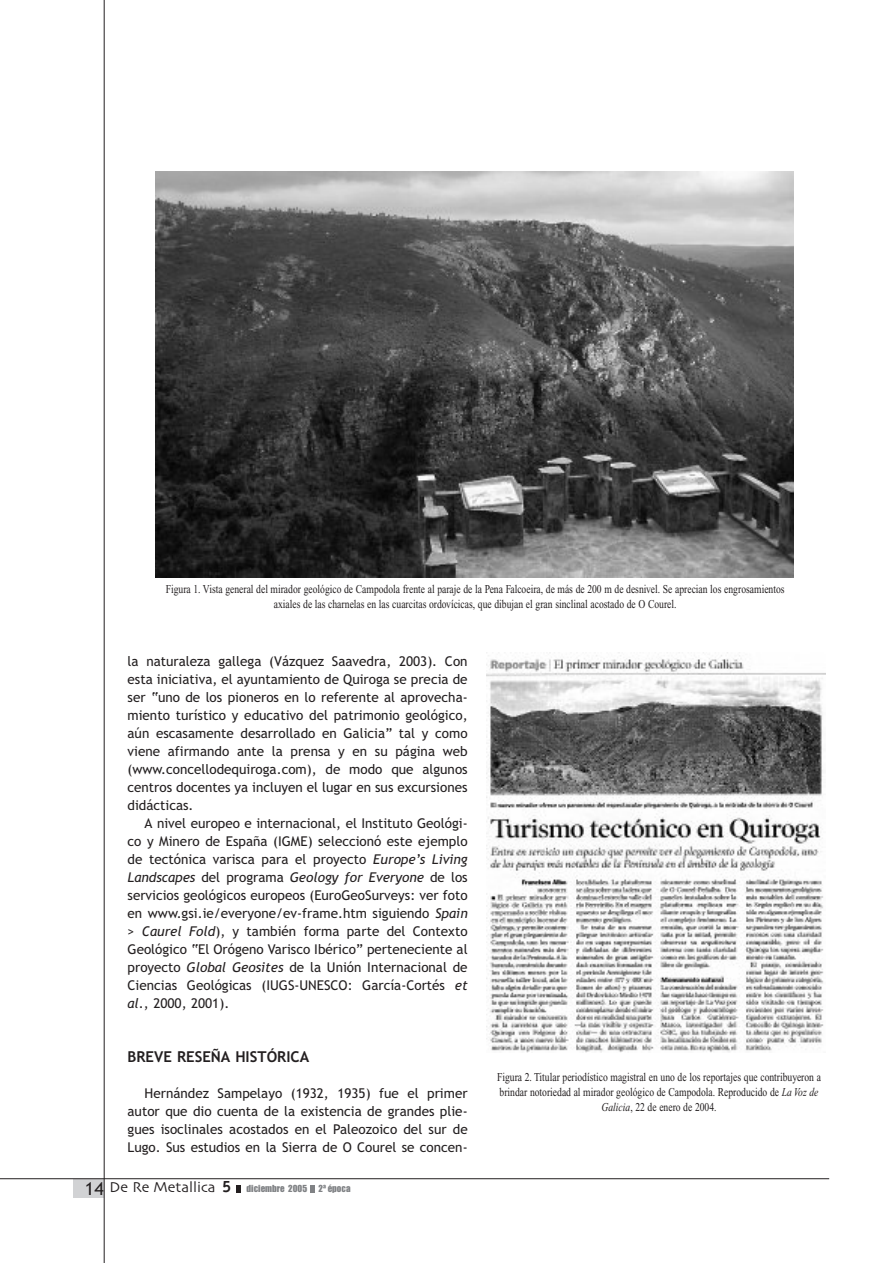
<style>
.page{position:relative;width:893px;height:1263px;background:#fff}
.page>*{position:absolute;margin:0;border:0;box-sizing:border-box;transform-origin:0 0}
.t1{font:18px "Trebuchet MS";color:#231f20}
.t2{font:15px "Skia";color:#231f20}
.t3{font:700 15px "Trebuchet MS";color:#231f20}
.t4{font:13.5px/18px "Trebuchet MS";color:#231f20;text-align:justify}
.t5{font:12px/15px "Times New Roman";color:#231f20;text-align:center;scale:.8 1}
.t6{font:9px "Impact";color:#808285}
.s1{font-style:italic}
.s2{font-family:"Officina Sans";font-weight:700;font-size:16.5px}
.s3{font-family:"Impact";font-size:9px;color:#808285}
</style>
<div class="page">
<svg style="left:236px;top:1185px;width:5px;height:7px"></svg>
<svg style="left:311px;top:1185px;width:4px;height:7px"></svg>
<div style="left:74px;top:1179px;width:30px;height:18px;background:#d1d2d4"></div>
<hr style="left:104px;top:0;width:1px;height:1263px;background:#231f20">
<hr style="left:0;top:1178px;width:829px;height:1px;background:#231f20">
<img style="left:156px;top:171px;width:637px;height:406px">
<img style="left:486px;top:655px;width:339px;height:397px">
<p class="t5" style="left:166px;top:583px;width:775px">Figura 1. Vista general del mirador geológico de Campodola frente al paraje de la Pena Falcoeira, de más de 200 m de desnivel. Se aprecian los engrosamientos axiales de las charnelas en las cuarcitas ordovícicas, que dibujan el gran sinclinal acostado de O Courel.</p>
<p class="t4" style="left:128px;top:652px;width:342px">la naturaleza gallega (Vázquez Saavedra, 2003). Con esta iniciativa, el ayuntamiento de Quiroga se precia de ser “uno de los pioneros en lo referente al aprovecha&shy;miento turístico y educativo del patrimonio geológico, aún escasamente desarrollado en Galicia” tal y como viene afirmando ante la prensa y en su página web (www.concellodequiroga.com), de modo que algunos centros docentes ya incluyen el lugar en sus excursiones didácticas.</p>
<p class="t4" style="left:128px;top:814px;width:342px;text-indent:17px">A nivel europeo e internacional, el Instituto Geológi&shy;co y Minero de España (IGME) seleccionó este ejemplo de tectónica varisca para el proyecto <span class="s1">Europe’s Living Landscapes</span> del programa <span class="s1">Geology for Everyone</span> de los servicios geológicos europeos (EuroGeoSurveys: ver foto en www.gsi.ie/everyone/ev-frame.htm siguiendo <span class="s1">Spain </span>&gt; <span class="s1">Caurel Fold</span>), y también forma parte del Contexto Geológico “El Orógeno Varisco Ibérico” perteneciente al proyecto <span class="s1">Global Geosites</span> de la Unión Internacional de Ciencias Geológicas (IUGS-UNESCO: García-Cortés <span class="s1">et al</span>., 2000, 2001).</p>
<p class="t3" style="left:128px;top:1048px;width:183px">BREVE RESEÑA HISTÓRICA</p>
<p class="t4" style="left:128px;top:1084px;width:342px;text-indent:17px">Hernández Sampelayo (1932, 1935) fue el primer autor que dio cuenta de la existencia de grandes plie&shy;gues isoclinales acostados en el Paleozoico del sur de Lugo. Sus estudios en la Sierra de O Courel se concen-</p>
<p class="t2" style="left:110px;top:1178px;width:199px">De Re Metallica <span class="s2">5</span> <span class="s3">diciembre 2005</span></p>
<p class="t6" style="left:318px;top:1184px;width:34px">2ª época</p>
<h1 class="t1" style="left:85px;top:1178px;width:20px">14</h1>
<p class="t5" style="left:497px;top:1071px;width:406px">Figura 2. Titular periodístico magistral en uno de los reportajes que contribuyeron a brindar notoriedad al mirador geológico de Campodola. Reproducido de <span class="s1">La Voz de<br>Galicia</span>, 22 de enero de 2004.</p>
</div>
